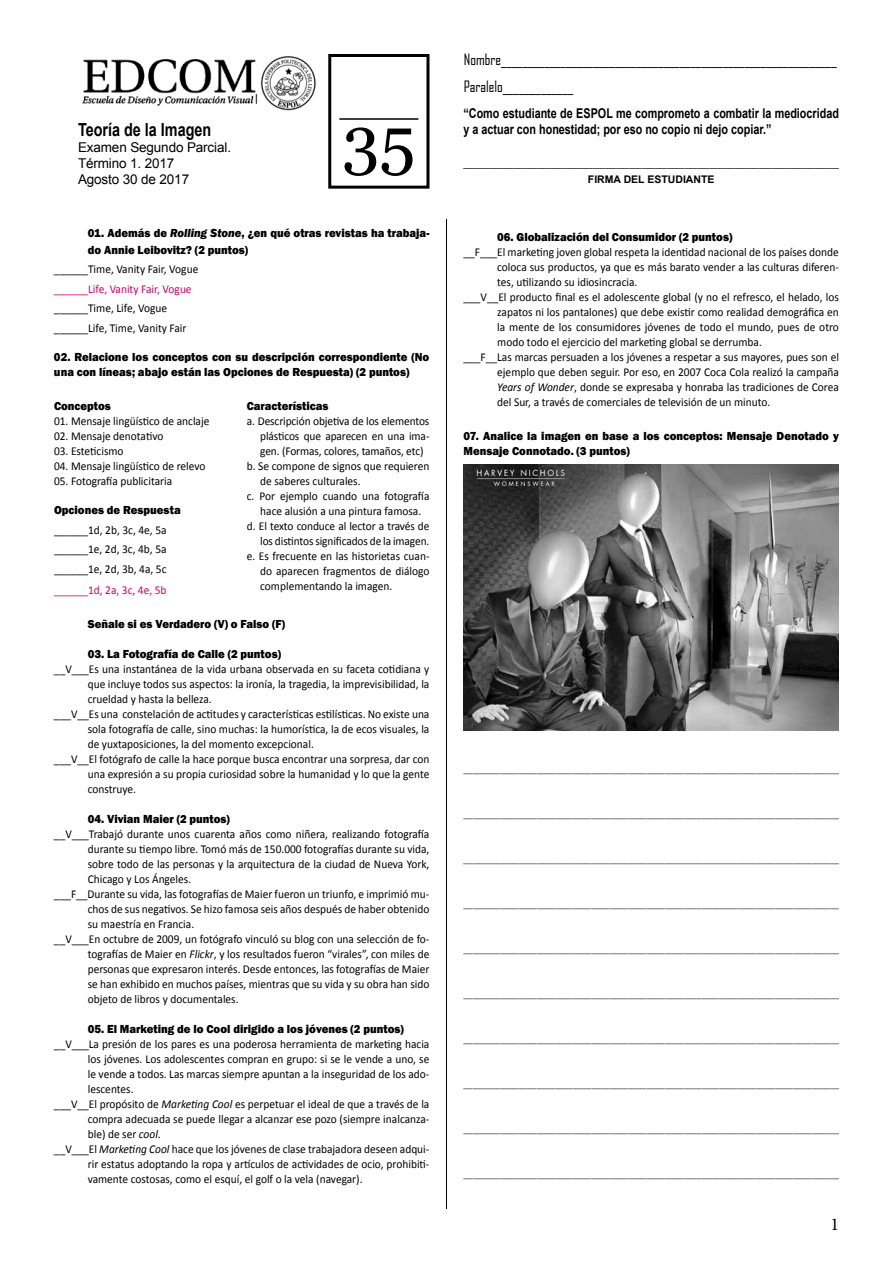
<style>
.page{position:relative;width:893px;height:1263px;background:#fff}
.page>*{position:absolute;margin:0;border:0;box-sizing:border-box;transform-origin:0 0}
.t1{font:67.5px "Georgia";color:#000}
.t2{font:18px "Minion Pro";color:#6d6e71}
.t3{font:700 18px "Arial";color:#000;scale:.8 1}
.t4{font:18px "Minion Pro";color:#000}
.t5{font:15px/27px "Agency FB";color:#000}
.t6{font:700 13.5px/16.2px "Arial";color:#000;scale:.8 1}
.t7{font:13.5px "Arial Narrow";color:#000}
.t8{font:13.5px/16.2px "Arial";letter-spacing:-.01em;color:#000}
.t9{font:12px/19.5px "Calibri";color:#000;scale:.95 1}
.t10{font:800 12px/15px "Franklin Gothic";color:#000;scale:.95 1}
.t11{font:12px "Calibri";color:#d10165;scale:.95 1}
.t12{font:700 10.5px "Arial";color:#000}
.s1{font-style:italic}
</style>
<div class="page">
<img style="left:82px;top:59px;width:176px;height:47px">
<img style="left:260px;top:56px;width:56px;height:54px">
<div style="left:328px;top:54px;width:101px;height:135px;border:3px solid #000"></div>
<hr style="left:339px;top:118px;width:79px;height:2px;background:#000">
<img style="left:463px;top:464px;width:376px;height:266px">
<hr style="left:446px;top:219px;width:1px;height:990px;background:#000">
<h2 class="t3" style="left:78px;top:117px;width:168px">Teoría de la Imagen</h2>
<p class="t8" style="left:78px;top:139px;width:155px">Examen Segundo Parcial.<br>Término 1. 2017<br>Agosto 30 de 2017</p>
<h1 class="t1" style="left:342px;top:100px;width:74px">35</h1>
<p class="t10" style="left:88px;top:225px;width:361px;line-height:16.5px">01. Además de <span class="s1">Rolling Stone</span>, ¿en qué otras revistas ha trabaja&shy;do Annie Leibovitz? (2 puntos)</p>
<p class="t9" style="left:54px;top:259px;width:153px">______Time, Vanity Fair, Vogue</p>
<p class="t11" style="left:54px;top:280px;width:146px">______Life, Vanity Fair, Vogue</p>
<p class="t9" style="left:54px;top:298px;width:141px">______Time, Life, Vogue ______Life, Time, Vanity Fair</p>
<p class="t10" style="left:54px;top:350px;width:397px">02. Relacione los conceptos con su descripción correspondiente (No una con líneas; abajo están las Opciones de Respuesta) (2 puntos)</p>
<p class="t10" style="left:54px;top:398px;width:61px">Conceptos</p>
<p class="t9" style="left:54px;top:411px;width:165px">01. Mensaje lingüístico de anclaje</p>
<p class="t9" style="left:54px;top:426px;width:117px">02. Mensaje denotativo</p>
<p class="t9" style="left:54px;top:441px;width:75px">03. Esteticismo</p>
<p class="t9" style="left:54px;top:456px;width:161px">04. Mensaje lingüístico de relevo</p>
<p class="t9" style="left:54px;top:471px;width:126px">05. Fotografía publicitaria</p>
<p class="t10" style="left:54px;top:502px;width:135px">Opciones de Respuesta</p>
<p class="t9" style="left:54px;top:519px;width:120px;text-align:justify">______1d, 2b, 3c, 4e, 5a ______1e, 2d, 3c, 4b, 5a ______1e, 2d, 3b, 4a, 5c</p>
<p class="t11" style="left:54px;top:582px;width:120px">______1d, 2a, 3c, 4e, 5b</p>
<p class="t10" style="left:247px;top:398px;width:88px">Características</p>
<p class="t9" style="left:247px;top:411px;width:194px">a. Descripción objetiva de los elementos</p>
<p class="t9" style="left:260px;top:426px;width:180px">plásticos que aparecen en una ima-</p>
<p class="t9" style="left:260px;top:441px;width:173px">gen. (Formas, colores, tamaños, etc)</p>
<p class="t9" style="left:247px;top:456px;width:194px">b. Se compone de signos que requieren</p>
<p class="t9" style="left:260px;top:471px;width:107px">de saberes culturales.</p>
<p class="t9" style="left:247px;top:486px;width:194px">c. Por ejemplo cuando una fotografía</p>
<p class="t9" style="left:260px;top:501px;width:171px">hace alusión a una pintura famosa.</p>
<p class="t9" style="left:247px;top:516px;width:194px">d. El texto conduce al lector a través de</p>
<p class="t9" style="left:260px;top:531px;width:180px">los distintos significados de la imagen.</p>
<p class="t9" style="left:247px;top:546px;width:194px">e. Es frecuente en las historietas cuan-</p>
<p class="t9" style="left:260px;top:561px;width:180px">do aparecen fragmentos de diálogo</p>
<p class="t9" style="left:260px;top:576px;width:141px">complementando la imagen.</p>
<p class="t10" style="left:88px;top:617px;width:209px">Señale si es Verdadero (V) o Falso (F)</p>
<p class="t10" style="left:88px;top:647px;width:205px">03. La Fotografía de Calle (2 puntos)</p>
<p class="t9" style="left:54px;top:659px;width:397px">__V___Es una instantánea de la vida urbana observada en su faceta cotidiana y</p>
<p class="t9" style="left:88px;top:674px;width:361px">que incluye todos sus aspectos: la ironía, la tragedia, la imprevisibilidad, la</p>
<p class="t9" style="left:88px;top:689px;width:132px">crueldad y hasta la belleza.</p>
<p class="t9" style="left:54px;top:704px;width:397px">___V__Es una constelación de actitudes y características estilísticas. No existe una</p>
<p class="t9" style="left:88px;top:719px;width:361px">sola fotografía de calle, sino muchas: la humorística, la de ecos visuales, la</p>
<p class="t9" style="left:88px;top:734px;width:240px">de yuxtaposiciones, la del momento excepcional.</p>
<p class="t9" style="left:54px;top:749px;width:397px">___V__El fotógrafo de calle la hace porque busca encontrar una sorpresa, dar con</p>
<p class="t9" style="left:88px;top:764px;width:361px">una expresión a su propia curiosidad sobre la humanidad y lo que la gente</p>
<p class="t9" style="left:88px;top:779px;width:52px">construye.</p>
<p class="t10" style="left:88px;top:812px;width:151px">04. Vivian Maier (2 puntos)</p>
<p class="t9" style="left:54px;top:824px;width:397px">__V___Trabajó durante unos cuarenta años como niñera, realizando fotografía</p>
<p class="t9" style="left:88px;top:839px;width:361px">durante su tiempo libre. Tomó más de 150.000 fotografías durante su vida,</p>
<p class="t9" style="left:88px;top:854px;width:361px">sobre todo de las personas y la arquitectura de la ciudad de Nueva York,</p>
<p class="t9" style="left:88px;top:869px;width:110px">Chicago y Los Ángeles.</p>
<p class="t9" style="left:54px;top:884px;width:397px">___F__Durante su vida, las fotografías de Maier fueron un triunfo, e imprimió mu-</p>
<p class="t9" style="left:88px;top:899px;width:361px">chos de sus negativos. Se hizo famosa seis años después de haber obtenido</p>
<p class="t9" style="left:88px;top:914px;width:114px">su maestría en Francia.</p>
<p class="t9" style="left:54px;top:929px;width:397px">__V___En octubre de 2009, un fotógrafo vinculó su blog con una selección de fo-</p>
<p class="t9" style="left:88px;top:944px;width:361px">tografías de Maier en <span class="s1">Flickr</span>, y los resultados fueron “virales”, con miles de</p>
<p class="t9" style="left:88px;top:959px;width:361px">personas que expresaron interés. Desde entonces, las fotografías de Maier</p>
<p class="t9" style="left:88px;top:974px;width:361px">se han exhibido en muchos países, mientras que su vida y su obra han sido</p>
<p class="t9" style="left:88px;top:989px;width:160px">objeto de libros y documentales.</p>
<p class="t10" style="left:88px;top:1022px;width:334px">05. El Marketing de lo Cool dirigido a los jóvenes (2 puntos)</p>
<p class="t9" style="left:54px;top:1034px;width:397px">__V___La presión de los pares es una poderosa herramienta de marketing hacia</p>
<p class="t9" style="left:88px;top:1049px;width:361px">los jóvenes. Los adolescentes compran en grupo: si se le vende a uno, se</p>
<p class="t9" style="left:88px;top:1064px;width:361px">le vende a todos. Las marcas siempre apuntan a la inseguridad de los ado-</p>
<p class="t9" style="left:88px;top:1079px;width:50px">lescentes.</p>
<p class="t9" style="left:54px;top:1094px;width:397px">___V__El propósito de <span class="s1">Marketing Cool</span> es perpetuar el ideal de que a través de la</p>
<p class="t9" style="left:88px;top:1109px;width:361px">compra adecuada se puede llegar a alcanzar ese pozo (siempre inalcanza-</p>
<p class="t9" style="left:88px;top:1124px;width:78px">ble) de ser <span class="s1">cool</span>.</p>
<p class="t9" style="left:54px;top:1139px;width:397px">__V___El <span class="s1">Marketing Cool</span> hace que los jóvenes de clase trabajadora deseen adqui-</p>
<p class="t9" style="left:88px;top:1154px;width:361px">rir estatus adoptando la ropa y artículos de actividades de ocio, prohibiti-</p>
<p class="t9" style="left:88px;top:1169px;width:291px">vamente costosas, como el esquí, el golf o la vela (navegar).</p>
<p class="t5" style="left:464px;top:46px;width:374px">Nombre______________________________________________________________<br>Paralelo_____________</p>
<p class="t6" style="left:463px;top:105px;width:471px">“Como estudiante de ESPOL me comprometo a combatir la mediocridad y a actuar con honestidad; por eso no copio ni dejo copiar.”</p>
<p class="t7" style="left:463px;top:152px;width:377px">_____________________________________________________________</p>
<p class="t12" style="left:588px;top:172px;width:128px">FIRMA DEL ESTUDIANTE</p>
<p class="t10" style="left:497px;top:229px;width:249px">06. Globalización del Consumidor (2 puntos)</p>
<p class="t9" style="left:463px;top:242px;width:397px">__F___El marketing joven global respeta la identidad nacional de los países donde</p>
<p class="t9" style="left:497px;top:257px;width:361px">coloca sus productos, ya que es más barato vender a las culturas diferen-</p>
<p class="t9" style="left:497px;top:272px;width:149px">tes, utilizando su idiosincracia.</p>
<p class="t9" style="left:463px;top:287px;width:397px">___V__El producto final es el adolescente global (y no el refresco, el helado, los</p>
<p class="t9" style="left:497px;top:302px;width:361px">zapatos ni los pantalones) que debe existir como realidad demográfica en</p>
<p class="t9" style="left:497px;top:317px;width:361px">la mente de los consumidores jóvenes de todo el mundo, pues de otro</p>
<p class="t9" style="left:497px;top:332px;width:280px">modo todo el ejercicio del marketing global se derrumba.</p>
<p class="t9" style="left:463px;top:347px;width:397px">___F__Las marcas persuaden a los jóvenes a respetar a sus mayores, pues son el</p>
<p class="t9" style="left:497px;top:362px;width:361px">ejemplo que deben seguir. Por eso, en 2007 Coca Cola realizó la campaña</p>
<p class="t9" style="left:497px;top:377px;width:361px"><span class="s1">Years of Wonder</span>, donde se expresaba y honraba las tradiciones de Corea</p>
<p class="t9" style="left:497px;top:392px;width:289px">del Sur, a través de comerciales de televisión de un minuto.</p>
<p class="t10" style="left:463px;top:428px;width:397px">07. Analice la imagen en base a los conceptos: Mensaje Denotado y<br>Mensaje Connotado. (3 puntos)</p>
<h2 class="t2" style="left:463px;top:754px;width:377px">_________________________________________</h2>
<h2 class="t2" style="left:463px;top:799px;width:377px">_________________________________________</h2>
<h2 class="t2" style="left:463px;top:844px;width:377px">_________________________________________</h2>
<h2 class="t2" style="left:463px;top:889px;width:377px">_________________________________________</h2>
<h2 class="t2" style="left:463px;top:934px;width:377px">_________________________________________</h2>
<h2 class="t2" style="left:463px;top:979px;width:377px">_________________________________________</h2>
<h2 class="t2" style="left:463px;top:1024px;width:377px">_________________________________________</h2>
<h2 class="t2" style="left:463px;top:1069px;width:377px">_________________________________________</h2>
<h2 class="t2" style="left:463px;top:1114px;width:377px">_________________________________________</h2>
<h2 class="t2" style="left:463px;top:1159px;width:377px">_________________________________________</h2>
<h2 class="t4" style="left:830px;top:1212px;width:10px">1</h2>
</div>
